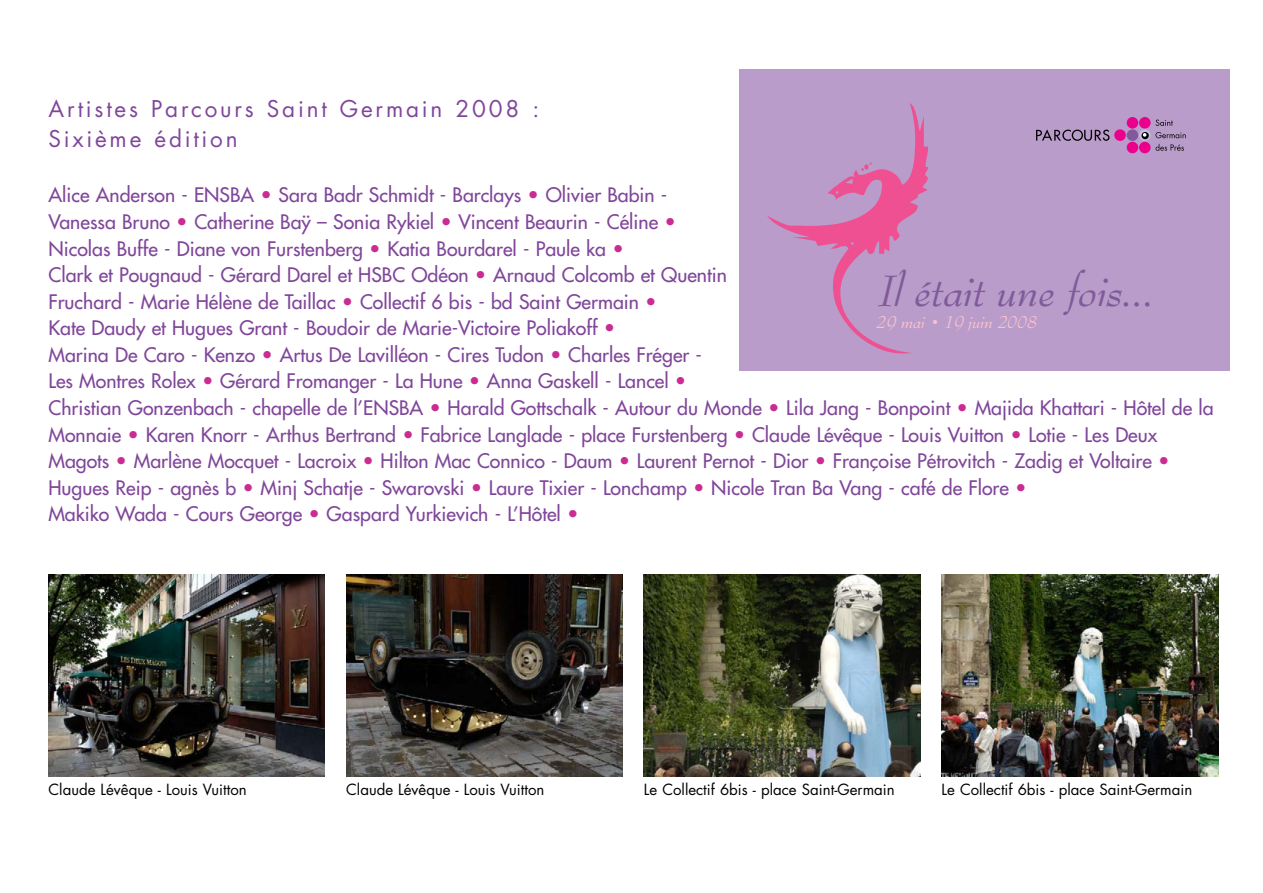
<style>
.page{position:relative;width:1263px;height:893px;background:#fff}
.page>*{position:absolute;margin:0;border:0;box-sizing:border-box;transform-origin:0 0}
.t1{font:255px "Fantastic Creatures+T42+DXNLOR";color:#ef5091}
.t2{font:47.85px "Bernhard Modern Std Italic+WVFWAV";color:#805a9b}
.t3{font:22.5px/29.5px "Futura Book+ZNSSFL";letter-spacing:.125em;color:#80469a}
.t4{font:19.5px/26.5px "Futura+SJBAHA";color:#80469a}
.t5{font:19.2px "Bernhard Modern Std Italic+WVFWAV";color:#f9c3ce}
.t6{font:15px "Futura Book+ZNSSFL";color:#000}
.s1{font-family:"Futura Book+ZNSSFL";color:#ca2c93}
</style>
<div class="page">
<img style="left:49px;top:574px;width:276px;height:203px">
<img style="left:346px;top:574px;width:277px;height:203px">
<img style="left:941px;top:574px;width:277px;height:203px">
<img style="left:644px;top:574px;width:276px;height:203px">
<div style="left:740px;top:69px;width:490px;height:302px;background:#b99cc9"></div>
<div style="left:1127px;top:117px;width:11px;height:12px;background:#eb008b;border-radius:50%"></div>
<div style="left:1139px;top:117px;width:11px;height:12px;background:#eb008b;border-radius:50%"></div>
<div style="left:1127px;top:129px;width:11px;height:12px;background:#805a9b;border-radius:50%"></div>
<div style="left:1114px;top:129px;width:12px;height:12px;background:#eb008b;border-radius:50%"></div>
<svg style="left:1139px;top:129px;width:11px;height:12px"></svg>
<div style="left:1127px;top:142px;width:11px;height:11px;background:#eb008b;border-radius:50%"></div>
<div style="left:1139px;top:142px;width:11px;height:11px;background:#eb008b;border-radius:50%"></div>
<svg style="left:1141px;top:132px;width:8px;height:7px"></svg>
<svg style="left:1143px;top:133px;width:3px;height:4px"></svg>
<svg style="left:1036px;top:129px;width:73px;height:12px"></svg>
<svg style="left:1155px;top:120px;width:18px;height:6px"></svg>
<svg style="left:1155px;top:132px;width:31px;height:6px"></svg>
<svg style="left:1155px;top:144px;width:29px;height:7px"></svg>
<p class="t3" style="left:49px;top:96px;width:492px">Artistes Parcours Saint Germain 2008 :<br>Sixième édition</p>
<p class="t4" style="left:48px;top:182px;width:1167px">Alice Anderson - ENSBA <span class="s1">•</span> Sara Badr Schmidt - Barclays <span class="s1">•</span> Olivier Babin -<br>Vanessa Bruno <span class="s1">•</span> Catherine Baÿ – Sonia Rykiel <span class="s1">•</span> Vincent Beaurin - Céline <span class="s1">•<br></span>Nicolas Buffe - Diane von Furstenberg <span class="s1">•</span> Katia Bourdarel - Paule ka <span class="s1">•<br></span>Clark et Pougnaud - Gérard Darel et HSBC Odéon <span class="s1">•</span> Arnaud Colcomb et Quentin<br>Fruchard - Marie Hélène de Taillac <span class="s1">•</span> Collectif 6 bis - bd Saint Germain <span class="s1">•<br></span>Kate Daudy et Hugues Grant - Boudoir de Marie-Victoire Poliakoff <span class="s1">•<br></span>Marina De Caro - Kenzo <span class="s1">•</span> Artus De Lavilléon - Cires Tudon <span class="s1">•</span> Charles Fréger -<br>Les Montres Rolex <span class="s1">•</span> Gérard Fromanger - La Hune <span class="s1">•</span> Anna Gaskell - Lancel <span class="s1">•<br></span>Christian Gonzenbach - chapelle de l’ENSBA <span class="s1">•</span> Harald Gottschalk - Autour du Monde <span class="s1">•</span> Lila Jang - Bonpoint <span class="s1">•</span> Majida Khattari - Hôtel de la Monnaie <span class="s1">•</span> Karen Knorr - Arthus Bertrand <span class="s1">•</span> Fabrice Langlade - place Furstenberg <span class="s1">•</span> Claude Lévêque - Louis Vuitton <span class="s1">•</span> Lotie - Les Deux Magots <span class="s1">•</span> Marlène Mocquet - Lacroix <span class="s1">•</span> Hilton Mac Connico - Daum <span class="s1">•</span> Laurent Pernot - Dior <span class="s1">•</span> Françoise Pétrovitch - Zadig et Voltaire <span class="s1">• </span>Hugues Reip - agnès b <span class="s1">•</span> Minj Schatje - Swarovski <span class="s1">•</span> Laure Tixier - Lonchamp <span class="s1">•</span> Nicole Tran Ba Vang - café de Flore <span class="s1">•<br></span>Makiko Wada - Cours George <span class="s1">•</span> Gaspard Yurkievich - L’Hôtel <span class="s1">•</span></p>
<h1 class="t1" style="left:765px;top:116px;width:173px">p</h1>
<h2 class="t2" style="left:878px;top:261px;width:276px">Il était une fois...</h2>
<p class="t5" style="left:876px;top:310px;width:162px">29 mai • 19 juin 2008</p>
<p class="t6" style="left:49px;top:782px;width:200px">Claude Lévêque - Louis Vuitton</p>
<p class="t6" style="left:346px;top:782px;width:200px">Claude Lévêque - Louis Vuitton</p>
<p class="t6" style="left:644px;top:782px;width:252px">Le Collectif 6bis - place Saint-Germain</p>
<p class="t6" style="left:942px;top:782px;width:252px">Le Collectif 6bis - place Saint-Germain</p>
</div>
